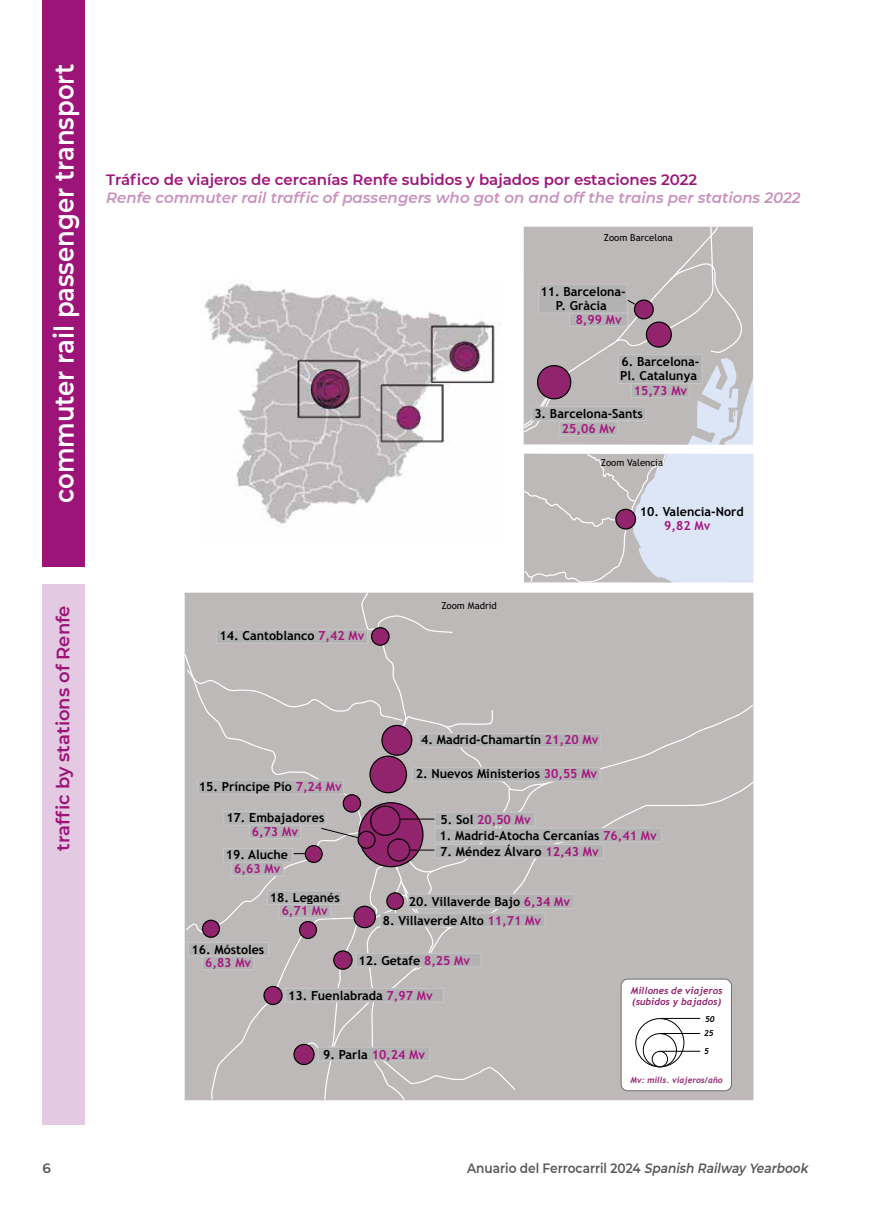
<style>
.page{position:relative;width:893px;height:1212px;background:#fff}
.page>*{position:absolute;margin:0;border:0;box-sizing:border-box;transform-origin:0 0}
.t1{font:600 27px "Montserrat";color:#fff;scale:.9 1}
.t2{font:600 18px "Montserrat";color:#9d1479}
.t3{font:italic 600 15px "Montserrat";color:#c991bd}
.t4{font:600 15px "Montserrat";color:#9d1479}
.t5{font:600 13.5px "Montserrat";color:#575756;scale:.9 1}
.t6{font:600 13.5px "Montserrat";color:#575756}
.t7{font:700 12.45px/14.4px "Trebuchet MS";color:#000}
.t8{font:700 12.45px "Trebuchet MS";color:#a71681}
.t9{font:italic 700 9.6px/11.1px "Trebuchet";color:#92246d}
.t10{font:9.6px "Trebuchet MS";color:#000}
.t11{font:italic 700 8.4px "Trebuchet";color:#92246d}
.t12{font:italic 700 8.1px "Trebuchet";color:#000}
.s1{color:#a71681}
.s2{color:#000}
.s3{color:#a1157c}
.s4{font-style:italic}
</style>
<div class="page">
<div style="left:43px;top:0;width:42px;height:566px;background:#9d1479"></div>
<div style="left:43px;top:584px;width:42px;height:540px;background:#e3c9e1"></div>
<img style="left:204px;top:283px;width:297px;height:241px">
<div style="left:185px;top:593px;width:568px;height:507px;background:#bdb9b9"></div>
<svg style="left:600px;top:703px;width:154px;height:77px"></svg>
<svg style="left:549px;top:780px;width:205px;height:321px"></svg>
<svg style="left:524px;top:453px;width:229px;height:130px;background:#cdcfd7"></svg>
<div style="left:616px;top:509px;width:19px;height:20px;background:#92246d;border-radius:50%"></div>
<div style="left:615px;top:509px;width:21px;height:21px;border:1px solid #000;border-radius:50%"></div>
<div style="left:412px;top:768px;width:188px;height:13px;background:#b3b2b2"></div>
<div style="left:418px;top:733px;width:182px;height:14px;background:#b3b2b2"></div>
<div style="left:418px;top:733px;width:183px;height:14px;border:1px solid #c6c6c6"></div>
<div style="left:435px;top:828px;width:227px;height:14px;background:#b3b2b2"></div>
<div style="left:434px;top:828px;width:228px;height:14px;border:1px solid #c6c6c6"></div>
<div style="left:435px;top:844px;width:168px;height:14px;background:#b3b2b2"></div>
<div style="left:434px;top:844px;width:170px;height:14px;border:1px solid #c6c6c6"></div>
<div style="left:408px;top:894px;width:166px;height:14px;background:#b3b2b2"></div>
<div style="left:408px;top:894px;width:166px;height:15px;border:1px solid #c6c6c6"></div>
<svg style="left:523px;top:226px;width:230px;height:219px;background:#bcb7ba"></svg>
<div style="left:631px;top:384px;width:58px;height:13px;background:#b3b2b2"></div>
<div style="left:631px;top:383px;width:58px;height:15px;border:1px solid #c6c6c6"></div>
<div style="left:560px;top:422px;width:58px;height:13px;background:#b3b2b2"></div>
<div style="left:560px;top:421px;width:58px;height:15px;border:1px solid #c6c6c6"></div>
<svg style="left:184px;top:592px;width:365px;height:509px"></svg>
<h1 class="t1" style="left:45px;top:503px;width:490px;rotate:-90deg">commuter rail passenger transport</h1>
<p class="t4" style="left:106px;top:169px;width:593px">Tráfico de viajeros de cercanías Renfe subidos y bajados por estaciones 2022</p>
<p class="t3" style="left:106px;top:187px;width:696px">Renfe commuter rail traffic of passengers who got on and off the trains per stations 2022</p>
<p class="t10" style="left:604px;top:231px;width:71px">Zoom Barcelona</p>
<p class="t7" style="left:541px;top:284px;width:87px;text-align:center">11. Barcelona-<br>P. Gràcia</p>
<p class="t8" style="left:576px;top:311px;width:48px">8,99 Mv</p>
<p class="t7" style="left:620px;top:354px;width:81px">6. Barcelona-<br>Pl. Catalunya</p>
<p class="t8" style="left:634px;top:382px;width:55px">15,73 Mv</p>
<p class="t7" style="left:534px;top:406px;width:110px">3. Barcelona-Sants</p>
<p class="t8" style="left:562px;top:420px;width:55px">25,06 Mv</p>
<p class="t10" style="left:601px;top:456px;width:64px">Zoom Valencia</p>
<p class="t7" style="left:640px;top:505px;width:105px">10. Valencia-Nord</p>
<p class="t8" style="left:664px;top:518px;width:48px">9,82 Mv</p>
<h2 class="t2" style="left:50px;top:851px;width:247px;rotate:-90deg">traffic by stations of Renfe</h2>
<p class="t7" style="left:220px;top:628px;width:146px">14. Cantoblanco <span class="s1">7,42 Mv</span></p>
<p class="t7" style="left:199px;top:779px;width:144px">15. Príncipe Pío <span class="s1">7,24 Mv</span></p>
<p class="t7" style="left:226px;top:811px;width:100px">17. Embajadores</p>
<p class="t8" style="left:252px;top:824px;width:48px">6,73 Mv</p>
<p class="t7" style="left:226px;top:848px;width:64px">19. Aluche</p>
<p class="t8" style="left:234px;top:861px;width:48px">6,63 Mv</p>
<p class="t10" style="left:441px;top:599px;width:57px">Zoom Madrid</p>
<p class="t7" style="left:421px;top:732px;width:179px">4. Madrid-Chamartín <span class="s1">21,20 Mv</span></p>
<p class="t7" style="left:416px;top:766px;width:183px">2. Nuevos Ministerios <span class="s1">30,55 Mv</span></p>
<p class="t8" style="left:441px;top:811px;width:91px"><span class="s2">5. Sol</span> 20,50 Mv</p>
<p class="t7" style="left:439px;top:828px;width:219px">1. Madrid-Atocha Cercanías <span class="s1">76,41 Mv</span></p>
<p class="t7" style="left:440px;top:844px;width:160px">7. Méndez Álvaro <span class="s3">12,43 Mv</span></p>
<p class="t7" style="left:270px;top:890px;width:71px">18. Leganés</p>
<p class="t8" style="left:282px;top:903px;width:48px">6,71 Mv</p>
<p class="t7" style="left:191px;top:942px;width:74px">16. Móstoles</p>
<p class="t8" style="left:205px;top:955px;width:48px">6,83 Mv</p>
<p class="t7" style="left:409px;top:894px;width:163px">20. Villaverde Bajo <span class="s3">6,34 Mv</span></p>
<p class="t7" style="left:383px;top:913px;width:160px">8. Villaverde Alto <span class="s1">11,71 Mv</span></p>
<p class="t7" style="left:358px;top:953px;width:113px">12. Getafe <span class="s1">8,25 Mv</span></p>
<p class="t7" style="left:288px;top:988px;width:146px">13. Fuenlabrada <span class="s1">7,97 Mv</span></p>
<p class="t7" style="left:323px;top:1047px;width:103px">9. Parla <span class="s1">10,24 Mv</span></p>
<p class="t9" style="left:631px;top:985px;width:93px">Millones de viajeros (subidos y bajados)</p>
<p class="t12" style="left:704px;top:1028px;width:11px">25</p>
<p class="t12" style="left:705px;top:1013px;width:11px">50</p>
<p class="t12" style="left:704px;top:1046px;width:6px">5</p>
<p class="t11" style="left:631px;top:1075px;width:94px">Mv: mills. viajeros/año</p>
<p class="t6" style="left:43px;top:1159px;width:10px">6</p>
<p class="t5" style="left:467px;top:1159px;width:384px">Anuario del Ferrocarril 2024 <span class="s4">Spanish Railway Yearbook</span></p>
</div>
